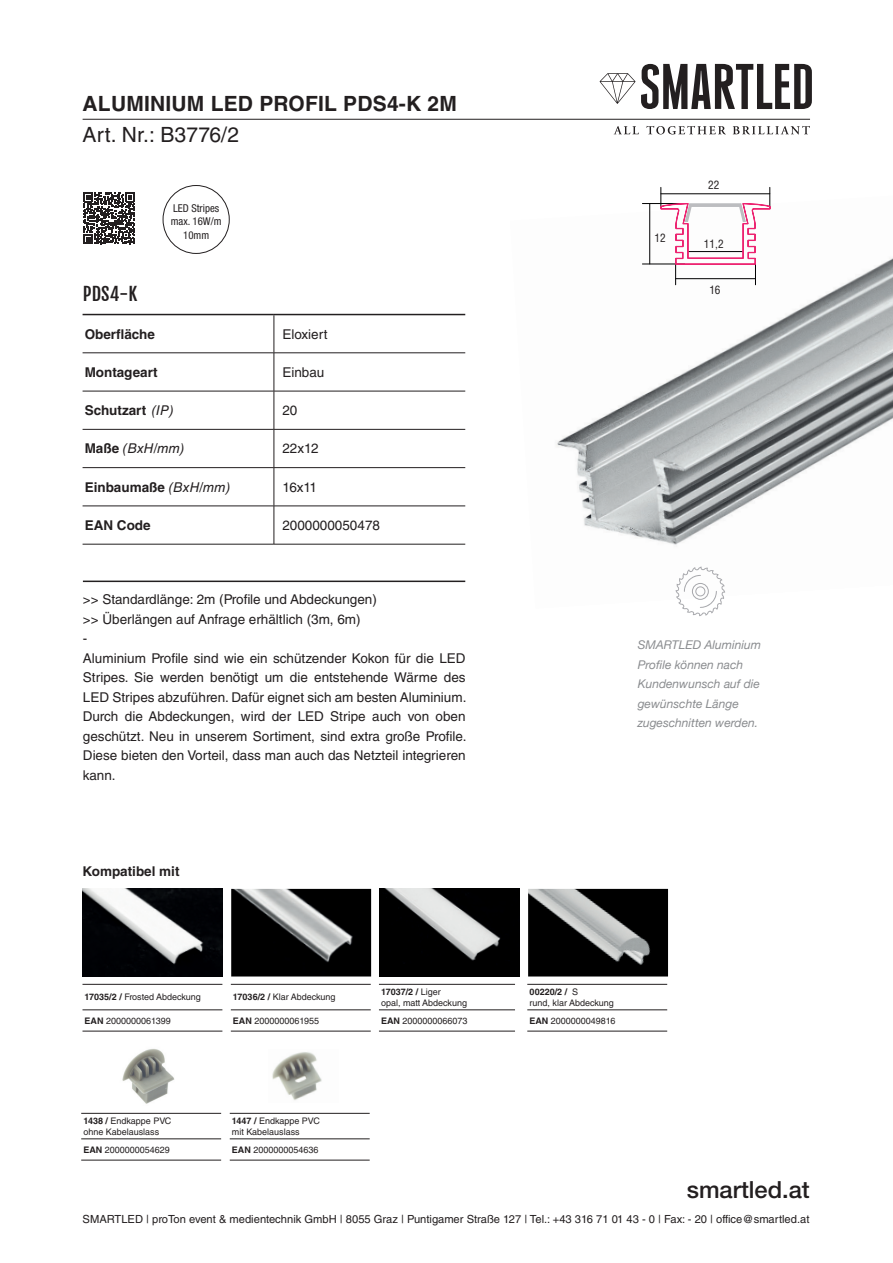
<style>
.page{position:relative;width:893px;height:1263px;background:#fff}
.page>*{position:absolute;margin:0;border:0;box-sizing:border-box;transform-origin:0 0}
.t1{font:500 23.7px "Helvetica Neue LT Std";color:#231f20}
.t2{font:700 21px "Helvetica LT Std";letter-spacing:.01em;color:#231f20}
.t3{font:21px "Helvetica LT Std";letter-spacing:.01em;color:#231f20}
.t4{font:18px "Fjalla One";color:#231f20}
.t5{font:13.5px/19.5px "Helvetica LT Std";color:#231f20}
.t6{font:700 13.5px "Helvetica LT Std";color:#231f20}
.t7{font:italic 13.5px "Helvetica LT Std";color:#231f20}
.t8{font:italic 12px/19.5px "Helvetica Neue";color:#8a8c8f}
.t9{font:condensed 11.25px "Helvetica CE";color:#231f20}
.t10{font:11.1px "Helvetica LT Std";color:#231f20}
.t11{font:condensed 10.8px/13.5px "Helvetica Neue";color:#231f20;text-align:center}
.t12{font:9px/10.8px "Helvetica LT Std";color:#231f20}
.s1{font-weight:400;font-style:italic}
.s2{font-weight:700;font-style:normal}
.s3{font-weight:700}
</style>
<div class="page">
<img style="left:556px;top:204px;width:337px;height:388px">
<svg style="left:83px;top:315px;width:382px;height:38px"></svg>
<hr style="left:274px;top:315px;width:1px;height:38px;background:#231f20">
<hr style="left:83px;top:353px;width:191px;height:1px;background:#231f20">
<hr style="left:274px;top:353px;width:191px;height:1px;background:#231f20">
<hr style="left:274px;top:353px;width:1px;height:38px;background:#231f20">
<hr style="left:83px;top:391px;width:191px;height:1px;background:#231f20">
<hr style="left:274px;top:391px;width:191px;height:1px;background:#231f20">
<hr style="left:274px;top:391px;width:1px;height:38px;background:#231f20">
<hr style="left:83px;top:429px;width:191px;height:1px;background:#231f20">
<hr style="left:274px;top:429px;width:191px;height:1px;background:#231f20">
<hr style="left:274px;top:429px;width:1px;height:38px;background:#231f20">
<hr style="left:83px;top:467px;width:191px;height:1px;background:#231f20">
<hr style="left:274px;top:467px;width:191px;height:1px;background:#231f20">
<hr style="left:274px;top:468px;width:1px;height:38px;background:#231f20">
<hr style="left:83px;top:506px;width:191px;height:1px;background:#231f20">
<hr style="left:274px;top:506px;width:191px;height:1px;background:#231f20">
<hr style="left:274px;top:506px;width:1px;height:38px;background:#231f20">
<hr style="left:83px;top:544px;width:191px;height:1px;background:#231f20">
<hr style="left:274px;top:544px;width:191px;height:1px;background:#231f20">
<hr style="left:83px;top:314px;width:191px;height:1px;background:#231f20">
<hr style="left:274px;top:314px;width:191px;height:1px;background:#231f20">
<svg style="left:641px;top:64px;width:171px;height:45px"></svg>
<svg style="left:600px;top:73px;width:35px;height:31px"></svg>
<svg style="left:614px;top:126px;width:25px;height:8px"></svg>
<svg style="left:646px;top:126px;width:80px;height:8px"></svg>
<svg style="left:733px;top:126px;width:77px;height:9px"></svg>
<hr style="left:83px;top:119px;width:727px;height:1px;background:#231f20">
<svg style="left:83px;top:193px;width:52px;height:51px"></svg>
<div style="left:163px;top:185px;width:67px;height:69px;border:1px solid #231f20;border-radius:50%"></div>
<hr style="left:642px;top:264px;width:43px;height:1px;background:#000001">
<hr style="left:642px;top:203px;width:43px;height:1px;background:#000001">
<hr style="left:649px;top:204px;width:1px;height:60px;background:#000001">
<svg style="left:660px;top:187px;width:111px;height:98px"></svg>
<hr style="left:83px;top:581px;width:382px;height:1px;background:#231f20">
<img style="left:122px;top:1049px;width:53px;height:55px">
<img style="left:272px;top:1052px;width:50px;height:49px">
<hr style="left:230px;top:1113px;width:140px;height:1px;background:#231f20">
<hr style="left:230px;top:1138px;width:140px;height:1px;background:#231f20">
<hr style="left:230px;top:1160px;width:140px;height:1px;background:#231f20">
<hr style="left:81px;top:1113px;width:140px;height:1px;background:#231f20">
<hr style="left:81px;top:1138px;width:140px;height:1px;background:#231f20">
<hr style="left:81px;top:1160px;width:140px;height:1px;background:#231f20">
<hr style="left:82px;top:984px;width:140px;height:1px;background:#231f20">
<hr style="left:82px;top:1009px;width:140px;height:1px;background:#231f20">
<hr style="left:82px;top:1031px;width:140px;height:1px;background:#231f20">
<img style="left:83px;top:889px;width:140px;height:87px">
<hr style="left:231px;top:984px;width:140px;height:1px;background:#231f20">
<hr style="left:231px;top:1009px;width:140px;height:1px;background:#231f20">
<hr style="left:231px;top:1031px;width:140px;height:1px;background:#231f20">
<img style="left:231px;top:889px;width:140px;height:87px">
<hr style="left:379px;top:984px;width:136px;height:1px;background:#231f20">
<hr style="left:379px;top:1009px;width:136px;height:1px;background:#231f20">
<hr style="left:379px;top:1031px;width:136px;height:1px;background:#231f20">
<img style="left:380px;top:889px;width:140px;height:87px">
<hr style="left:527px;top:984px;width:140px;height:1px;background:#231f20">
<hr style="left:527px;top:1009px;width:140px;height:1px;background:#231f20">
<hr style="left:527px;top:1031px;width:140px;height:1px;background:#231f20">
<img style="left:528px;top:889px;width:140px;height:87px">
<svg style="left:676px;top:567px;width:49px;height:49px"></svg>
<h2 class="t2" style="left:83px;top:90px;width:376px">ALUMINIUM LED PROFIL PDS4-K 2M</h2>
<h2 class="t3" style="left:83px;top:123px;width:158px">Art. Nr.: B3776/2</h2>
<h3 class="t4" style="left:83px;top:283px;width:56px">PDS4-K</h3>
<p class="t11" style="left:171px;top:201px;width:52px">LED Stripes max. 16W/m<br>10mm</p>
<p class="t6" style="left:85px;top:325px;width:72px">Oberfläche</p>
<p class="t5" style="left:282px;top:324px;width:47px">Eloxiert</p>
<p class="t6" style="left:85px;top:364px;width:75px">Montageart</p>
<p class="t5" style="left:282px;top:362px;width:44px">Einbau</p>
<p class="t6" style="left:85px;top:402px;width:90px">Schutzart <span class="s1">(IP)</span></p>
<p class="t5" style="left:282px;top:401px;width:17px">20</p>
<p class="t7" style="left:85px;top:441px;width:101px"><span class="s2">Maße</span> (BxH/mm)</p>
<p class="t5" style="left:282px;top:439px;width:38px">22x12</p>
<p class="t6" style="left:85px;top:479px;width:147px">Einbaumaße <span class="s1">(BxH/mm)</span></p>
<p class="t5" style="left:282px;top:477px;width:36px">16x11</p>
<p class="t6" style="left:85px;top:517px;width:68px">EAN Code</p>
<p class="t5" style="left:282px;top:515px;width:99px">2000000050478</p>
<p class="t5" style="left:83px;top:590px;width:385px">&gt;&gt; Standardlänge: 2m (Profile und Abdeckungen)<br>&gt;&gt; Überlängen auf Anfrage erhältlich (3m, 6m)<br>-<br>Aluminium Profile sind wie ein schützender Kokon für die LED Stripes. Sie werden benötigt um die entstehende Wärme des LED Stripes abzuführen. Dafür eignet sich am besten Aluminium.<br>Durch die Abdeckungen, wird der LED Stripe auch von oben geschützt. Neu in unserem Sortiment, sind extra große Profile.<br>Diese bieten den Vorteil, dass man auch das Netzteil integrieren kann.</p>
<p class="t6" style="left:82px;top:863px;width:99px">Kompatibel mit</p>
<p class="t12" style="left:85px;top:992px;width:118px"><span class="s3">17035/2 /</span> Frosted Abdeckung</p>
<p class="t12" style="left:85px;top:1015px;width:88px"><span class="s3">EAN</span> 2000000061399</p>
<p class="t12" style="left:233px;top:992px;width:104px"><span class="s3">17036/2 /</span> Klar Abdeckung</p>
<p class="t12" style="left:233px;top:1015px;width:88px"><span class="s3">EAN</span> 2000000061955</p>
<p class="t12" style="left:83px;top:1115px;width:90px"><span class="s3">1438 /</span> Endkappe PVC ohne Kabelauslass</p>
<p class="t12" style="left:83px;top:1144px;width:88px"><span class="s3">EAN</span> 2000000054629</p>
<p class="t12" style="left:232px;top:1115px;width:90px"><span class="s3">1447 /</span> Endkappe PVC mit Kabelauslass</p>
<p class="t12" style="left:232px;top:1144px;width:88px"><span class="s3">EAN</span> 2000000054636</p>
<p class="t12" style="left:381px;top:986px;width:88px"><span class="s3">17037/2 /</span> Liger<br>opal, matt Abdeckung</p>
<p class="t12" style="left:381px;top:1015px;width:88px"><span class="s3">EAN</span> 2000000066073</p>
<p class="t9" style="left:654px;top:231px;width:13px">12</p>
<p class="t9" style="left:708px;top:178px;width:13px">22</p>
<p class="t9" style="left:704px;top:236px;width:21px">11,2</p>
<p class="t9" style="left:709px;top:283px;width:13px">16</p>
<p class="t8" style="left:638px;top:636px;width:125px">SMARTLED Aluminium<br>Profile können nach<br>Kundenwunsch auf die gewünschte Länge zugeschnitten werden.</p>
<p class="t12" style="left:529px;top:986px;width:86px"><span class="s3">00220/2 /</span> S<br>rund, klar Abdeckung</p>
<p class="t12" style="left:529px;top:1015px;width:88px"><span class="s3">EAN</span> 2000000049816</p>
<h1 class="t1" style="left:687px;top:1175px;width:124px">smartled.at</h1>
<p class="t10" style="left:83px;top:1213px;width:728px">SMARTLED | proTon event &amp; medientechnik GmbH | 8055 Graz | Puntigamer Straße 127 | Tel.: +43 316 71 01 43 - 0 | Fax: - 20 | office@smartled.at</p>
</div>
